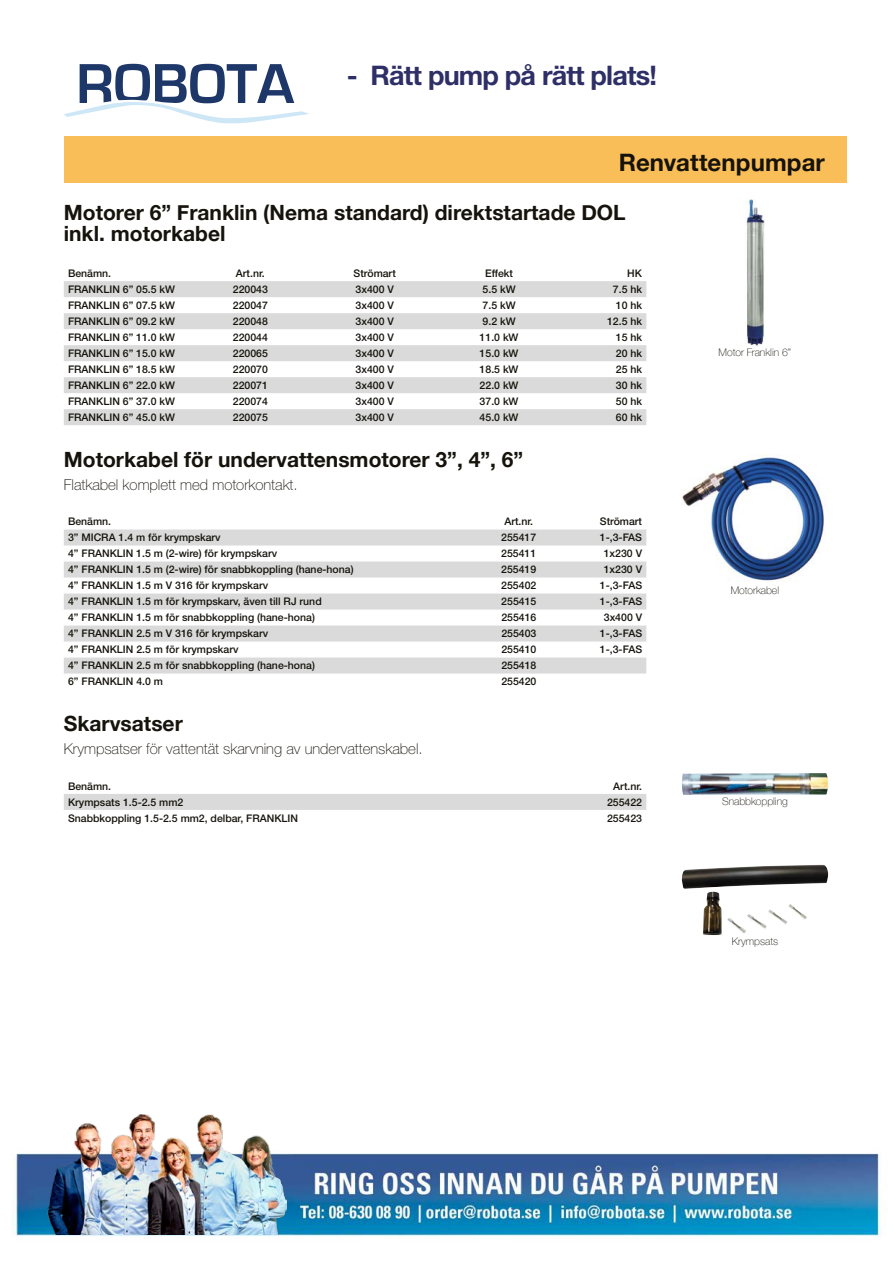
<style>
.page{position:relative;width:893px;height:1263px;background:#fff}
.page>*{position:absolute;margin:0;border:0;box-sizing:border-box;transform-origin:0 0}
.t1{font:700 27px "Helvetica Neue LT Std";letter-spacing:-.03em;color:#2f2f68}
.t2{font:700 24px "Helvetica Neue";letter-spacing:.005em;color:#15130b}
.t3{font:700 21px/21px "Helvetica Neue";color:#15130b}
.t4{font:100 15px "Helvetica Neue LT Std";color:#15130b}
.t5{font:500 10.5px "Helvetica Neue LT Std";color:#15130b}
.t6{font:100 10.5px "Helvetica Neue";color:#15130b}
</style>
<div class="page">
<svg style="left:64px;top:64px;width:245px;height:59px"></svg>
<img style="left:13px;top:1153px;width:869px;height:83px">
<img style="left:48px;top:1114px;width:238px;height:120px">
<div style="left:64px;top:136px;width:782px;height:47px;background:#fabe59"></div>
<img style="left:745px;top:200px;width:20px;height:146px">
<svg style="left:64px;top:281px;width:582px;height:144px;fill:#d9dad9"></svg>
<img style="left:682px;top:457px;width:142px;height:124px">
<svg style="left:64px;top:529px;width:582px;height:144px;fill:#d9dad9"></svg>
<img style="left:681px;top:773px;width:147px;height:22px">
<img style="left:681px;top:865px;width:148px;height:70px">
<div style="left:64px;top:794px;width:582px;height:16px;background:#d9dad9"></div>
<h1 class="t1" style="left:347px;top:59px;width:311px">- Rätt pump på rätt plats!</h1>
<h2 class="t2" style="left:619px;top:144px;width:208px">Renvattenpumpar</h2>
<h3 class="t3" style="left:64px;top:203px;width:563px">Motorer 6” Franklin (Nema standard) direktstartade DOL inkl. motorkabel</h3>
<p class="t5" style="left:68px;top:267px;width:45px">Benämn.</p>
<p class="t5" style="left:236px;top:267px;width:30px">Art.nr.</p>
<p class="t5" style="left:354px;top:267px;width:44px">Strömart</p>
<p class="t5" style="left:485px;top:267px;width:30px">Effekt</p>
<p class="t5" style="left:627px;top:267px;width:16px">HK</p>
<p class="t5" style="left:68px;top:283px;width:109px">FRANKLIN 6” 05.5 kW</p>
<p class="t5" style="left:233px;top:283px;width:37px">220043</p>
<p class="t5" style="left:356px;top:283px;width:40px">3x400 V</p>
<p class="t5" style="left:483px;top:283px;width:35px">5.5 kW</p>
<p class="t5" style="left:613px;top:283px;width:31px">7.5 hk</p>
<p class="t5" style="left:68px;top:299px;width:109px">FRANKLIN 6” 07.5 kW</p>
<p class="t5" style="left:233px;top:299px;width:37px">220047</p>
<p class="t5" style="left:356px;top:299px;width:40px">3x400 V</p>
<p class="t5" style="left:483px;top:299px;width:35px">7.5 kW</p>
<p class="t5" style="left:616px;top:299px;width:28px">10 hk</p>
<p class="t5" style="left:68px;top:315px;width:109px">FRANKLIN 6” 09.2 kW</p>
<p class="t5" style="left:233px;top:315px;width:37px">220048</p>
<p class="t5" style="left:356px;top:315px;width:40px">3x400 V</p>
<p class="t5" style="left:483px;top:315px;width:35px">9.2 kW</p>
<p class="t5" style="left:607px;top:315px;width:37px">12.5 hk</p>
<p class="t5" style="left:68px;top:331px;width:109px">FRANKLIN 6” 11.0 kW</p>
<p class="t5" style="left:233px;top:331px;width:37px">220044</p>
<p class="t5" style="left:356px;top:331px;width:40px">3x400 V</p>
<p class="t5" style="left:480px;top:331px;width:40px">11.0 kW</p>
<p class="t5" style="left:616px;top:331px;width:28px">15 hk</p>
<p class="t5" style="left:68px;top:347px;width:109px">FRANKLIN 6” 15.0 kW</p>
<p class="t5" style="left:233px;top:347px;width:37px">220065</p>
<p class="t5" style="left:356px;top:347px;width:40px">3x400 V</p>
<p class="t5" style="left:480px;top:347px;width:40px">15.0 kW</p>
<p class="t5" style="left:616px;top:347px;width:28px">20 hk</p>
<p class="t5" style="left:68px;top:363px;width:109px">FRANKLIN 6” 18.5 kW</p>
<p class="t5" style="left:233px;top:363px;width:37px">220070</p>
<p class="t5" style="left:356px;top:363px;width:40px">3x400 V</p>
<p class="t5" style="left:480px;top:363px;width:40px">18.5 kW</p>
<p class="t5" style="left:616px;top:363px;width:28px">25 hk</p>
<p class="t5" style="left:68px;top:379px;width:109px">FRANKLIN 6” 22.0 kW</p>
<p class="t5" style="left:233px;top:379px;width:37px">220071</p>
<p class="t5" style="left:356px;top:379px;width:40px">3x400 V</p>
<p class="t5" style="left:480px;top:379px;width:40px">22.0 kW</p>
<p class="t5" style="left:616px;top:379px;width:28px">30 hk</p>
<p class="t5" style="left:68px;top:395px;width:109px">FRANKLIN 6” 37.0 kW</p>
<p class="t5" style="left:233px;top:395px;width:37px">220074</p>
<p class="t5" style="left:356px;top:395px;width:40px">3x400 V</p>
<p class="t5" style="left:480px;top:395px;width:40px">37.0 kW</p>
<p class="t5" style="left:616px;top:395px;width:28px">50 hk</p>
<p class="t5" style="left:68px;top:411px;width:109px">FRANKLIN 6” 45.0 kW</p>
<p class="t5" style="left:233px;top:411px;width:37px">220075</p>
<p class="t5" style="left:356px;top:411px;width:40px">3x400 V</p>
<p class="t5" style="left:480px;top:411px;width:40px">45.0 kW</p>
<p class="t5" style="left:616px;top:411px;width:28px">60 hk</p>
<h3 class="t3" style="left:64px;top:449px;width:461px">Motorkabel för undervattensmotorer 3”, 4”, 6”</h3>
<h3 class="t4" style="left:64px;top:476px;width:235px">Flatkabel komplett med motorkontakt.</h3>
<p class="t5" style="left:68px;top:515px;width:45px">Benämn.</p>
<p class="t5" style="left:504px;top:515px;width:30px">Art.nr.</p>
<p class="t5" style="left:600px;top:515px;width:44px">Strömart</p>
<p class="t5" style="left:68px;top:531px;width:154px">3” MICRA 1.4 m för krympskarv</p>
<p class="t5" style="left:501px;top:531px;width:37px">255417</p>
<p class="t5" style="left:600px;top:531px;width:44px">1-,3-FAS</p>
<p class="t5" style="left:68px;top:547px;width:211px">4” FRANKLIN 1.5 m (2-wire) för krympskarv</p>
<p class="t5" style="left:501px;top:547px;width:37px">255411</p>
<p class="t5" style="left:604px;top:547px;width:40px">1x230 V</p>
<p class="t5" style="left:68px;top:563px;width:287px">4” FRANKLIN 1.5 m (2-wire) för snabbkoppling (hane-hona)</p>
<p class="t5" style="left:501px;top:563px;width:37px">255419</p>
<p class="t5" style="left:604px;top:563px;width:40px">1x230 V</p>
<p class="t5" style="left:68px;top:579px;width:202px">4” FRANKLIN 1.5 m V 316 för krympskarv</p>
<p class="t5" style="left:501px;top:579px;width:37px">255402</p>
<p class="t5" style="left:600px;top:579px;width:44px">1-,3-FAS</p>
<p class="t5" style="left:68px;top:595px;width:255px">4” FRANKLIN 1.5 m för krympskarv, även till RJ rund</p>
<p class="t5" style="left:501px;top:595px;width:37px">255415</p>
<p class="t5" style="left:600px;top:595px;width:44px">1-,3-FAS</p>
<p class="t5" style="left:68px;top:611px;width:248px">4” FRANKLIN 1.5 m för snabbkoppling (hane-hona)</p>
<p class="t5" style="left:501px;top:611px;width:37px">255416</p>
<p class="t5" style="left:604px;top:611px;width:40px">3x400 V</p>
<p class="t5" style="left:68px;top:627px;width:202px">4” FRANKLIN 2.5 m V 316 för krympskarv</p>
<p class="t5" style="left:501px;top:627px;width:37px">255403</p>
<p class="t5" style="left:600px;top:627px;width:44px">1-,3-FAS</p>
<p class="t5" style="left:68px;top:643px;width:172px">4” FRANKLIN 2.5 m för krympskarv</p>
<p class="t5" style="left:501px;top:643px;width:37px">255410</p>
<p class="t5" style="left:600px;top:643px;width:44px">1-,3-FAS</p>
<p class="t5" style="left:68px;top:659px;width:248px">4” FRANKLIN 2.5 m för snabbkoppling (hane-hona)</p>
<p class="t5" style="left:501px;top:659px;width:37px">255418</p>
<p class="t5" style="left:68px;top:675px;width:96px">6” FRANKLIN 4.0 m</p>
<p class="t5" style="left:501px;top:675px;width:37px">255420</p>
<h3 class="t3" style="left:64px;top:714px;width:121px">Skarvsatser</h3>
<h3 class="t4" style="left:64px;top:740px;width:360px">Krympsatser för vattentät skarvning av undervattenskabel.</h3>
<p class="t5" style="left:68px;top:780px;width:45px">Benämn.</p>
<p class="t5" style="left:613px;top:780px;width:30px">Art.nr.</p>
<p class="t5" style="left:68px;top:796px;width:117px">Krympsats 1.5-2.5 mm2</p>
<p class="t5" style="left:607px;top:796px;width:37px">255422</p>
<p class="t5" style="left:68px;top:812px;width:232px">Snabbkoppling 1.5-2.5 mm2, delbar, FRANKLIN</p>
<p class="t5" style="left:607px;top:812px;width:37px">255423</p>
<p class="t6" style="left:719px;top:345px;width:74px">Motor Franklin 6”</p>
<p class="t6" style="left:731px;top:583px;width:50px">Motorkabel</p>
<p class="t6" style="left:722px;top:793px;width:67px">Snabbkoppling</p>
<p class="t6" style="left:732px;top:933px;width:48px">Krympsats</p>
</div>
